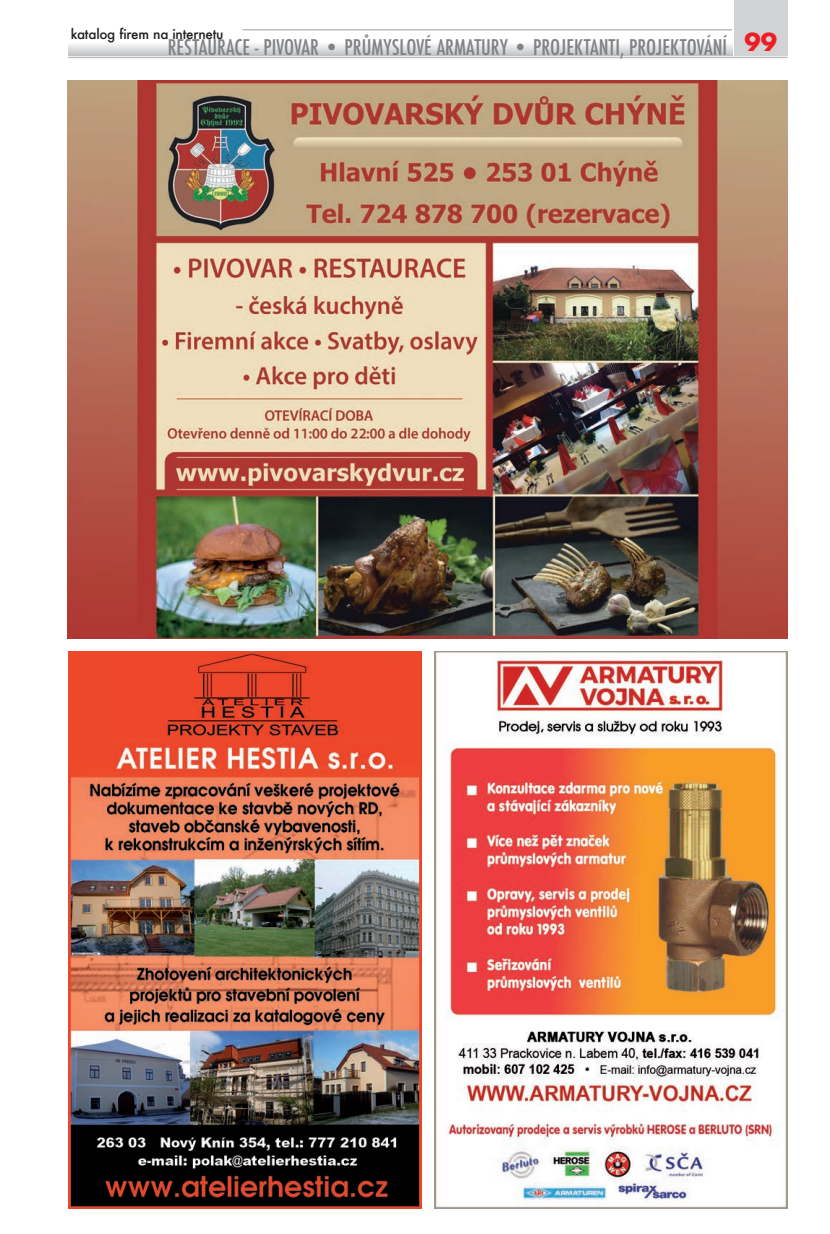
<style>
.page{position:relative;width:830px;height:1234px;background:#fff}
.page>*{position:absolute;margin:0;border:0;box-sizing:border-box;transform-origin:0 0}
.t1{font:700 24px "Futura";color:#ee1d23}
.t2{font:500 condensed 21px "Futura";color:#808285}
.t3{font:500 13.5px "Futura";letter-spacing:-.02em;color:#231f20}
.s1{font-stretch:normal}
</style>
<div class="page">
<svg style="left:68px;top:44px;width:664px;height:11px;background:#dbdcde"></svg>
<hr style="left:68px;top:57px;width:719px;height:1px;background:#bcbdc0">
<hr style="left:242px;top:29px;width:489px;height:2px;background:#bcbdc0">
<div style="left:733px;top:0;width:54px;height:55px;background:#d1d2d4"></div>
<img style="left:68px;top:81px;width:719px;height:557px">
<img style="left:434px;top:651px;width:353px;height:557px">
<img style="left:68px;top:651px;width:353px;height:556px">
<p class="t3" style="left:71px;top:24px;width:154px">katalog firem na internetu</p>
<p class="t2" style="left:168px;top:34px;width:560px">RESTAURACE - PIVOVAR <span class="s1">•</span> PRŮMYSLOVÉ ARMATURY <span class="s1">•</span> PROJEKTANTI, PROJEKTOVÁNÍ</p>
<p class="t1" style="left:744px;top:25px;width:34px">99</p>
</div>
